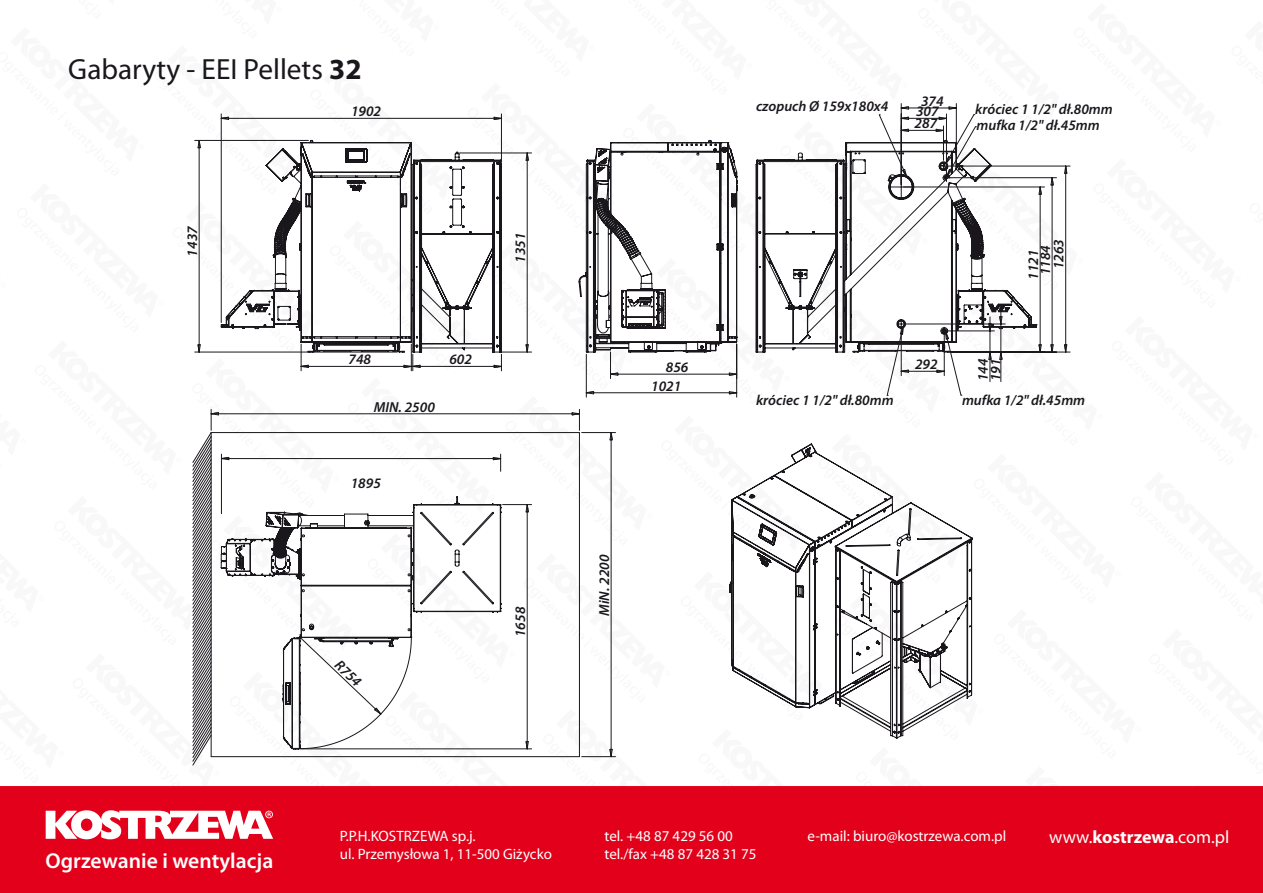
<style>
.page{position:relative;width:1263px;height:893px;background:#fff}
.page>*{position:absolute;margin:0;border:0;box-sizing:border-box;transform-origin:0 0}
.t1{font:29.25px "Myriad Pro";color:#1a171c}
.t2{font:600 21.6px "Myriad Pro";color:#fff}
.t3{font:18px "Myriad Pro";color:#fff}
.t4{font:15px/18px "Myriad Pro";color:#fff}
.t5{font:italic 600 14.55px/10.4px "Myriad Pro";color:#1a171c;text-align:center}
.s1{font-weight:700}
</style>
<div class="page">
<div style="left:0;top:786px;width:1263px;height:107px;background:#e2001a"></div>
<svg style="left:46px;top:810px;width:227px;height:29px"></svg>
<hr style="left:901px;top:104px;width:1px;height:81px;background:#1a171c">
<hr style="left:956px;top:104px;width:1px;height:46px;background:#1a171c">
<hr style="left:195px;top:140px;width:113px;height:1px;background:#1a171c">
<hr style="left:195px;top:352px;width:202px;height:1px;background:#1a171c">
<hr style="left:1000px;top:352px;width:1px;height:30px;background:#1a171c">
<hr style="left:989px;top:352px;width:1px;height:30px;background:#1a171c">
<hr style="left:949px;top:166px;width:121px;height:1px;background:#1a171c">
<hr style="left:951px;top:352px;width:119px;height:1px;background:#1a171c">
<hr style="left:611px;top:433px;width:1px;height:324px;background:#1a171c">
<hr style="left:582px;top:756px;width:33px;height:1px;background:#1a171c">
<svg style="left:220px;top:106px;width:737px;height:355px"></svg>
<svg style="left:197px;top:139px;width:4px;height:214px"></svg>
<svg style="left:220px;top:116px;width:282px;height:253px"></svg>
<svg style="left:525px;top:344px;width:4px;height:9px"></svg>
<svg style="left:525px;top:152px;width:4px;height:9px"></svg>
<svg style="left:609px;top:748px;width:4px;height:10px"></svg>
<svg style="left:609px;top:431px;width:4px;height:10px"></svg>
<svg style="left:220px;top:139px;width:283px;height:214px"></svg>
<svg style="left:578px;top:139px;width:160px;height:240px"></svg>
<svg style="left:192px;top:409px;width:388px;height:357px"></svg>
<svg style="left:755px;top:139px;width:237px;height:214px"></svg>
<svg style="left:878px;top:113px;width:99px;height:283px"></svg>
<svg style="left:988px;top:165px;width:80px;height:195px"></svg>
<svg style="left:729px;top:443px;width:244px;height:296px"></svg>
<h1 class="t1" style="left:68px;top:51px;width:295px">Gabaryty - EEI Pellets <span class="s1">32</span></h1>
<p class="t5" style="left:351px;top:106px;width:32px">1902</p>
<p class="t5" style="left:187px;top:257px;width:32px;rotate:-90deg">1437</p>
<p class="t5" style="left:348px;top:354px;width:24px">748</p>
<p class="t5" style="left:449px;top:354px;width:24px">602</p>
<p class="t5" style="left:374px;top:401px;width:63px">MIN. 2500</p>
<p class="t5" style="left:351px;top:477px;width:32px">1895</p>
<p class="t5" style="left:515px;top:263px;width:32px;rotate:-90deg">1351</p>
<p class="t5" style="left:341px;top:659px;width:32px;rotate:44deg">R754</p>
<p class="t5" style="left:515px;top:637px;width:32px;rotate:-90deg">1658</p>
<p class="t5" style="left:666px;top:362px;width:24px">856</p>
<p class="t5" style="left:651px;top:380px;width:32px">1021</p>
<p class="t5" style="left:599px;top:616px;width:63px;rotate:-90deg">MiN. 2200</p>
<p class="t5" style="left:916px;top:95px;width:29px">374<br>307</p>
<p class="t5" style="left:915px;top:118px;width:24px">287</p>
<p class="t5" style="left:756px;top:101px;width:134px">czopuch Ø 159x180x4</p>
<p class="t5" style="left:975px;top:100px;width:139px;line-height:16.4px;text-align:left">króciec 1 1/2" dł.80mm mufka 1/2" dł.45mm</p>
<p class="t5" style="left:1027px;top:280px;width:36px;line-height:12px;rotate:-90deg">1121<br>1184</p>
<p class="t5" style="left:1053px;top:269px;width:32px;rotate:-90deg">1263</p>
<p class="t5" style="left:915px;top:359px;width:24px">292</p>
<p class="t5" style="left:976px;top:381px;width:24px;line-height:12.5px;text-align:left;rotate:-90deg">144<br>191</p>
<p class="t5" style="left:756px;top:394px;width:139px">króciec 1 1/2" dł.80mm</p>
<p class="t5" style="left:962px;top:394px;width:125px">mufka 1/2" dł.45mm</p>
<h2 class="t2" style="left:46px;top:847px;width:229px">Ogrzewanie i wentylacja</h2>
<p class="t4" style="left:340px;top:826px;width:214px">P.P.H.KOSTRZEWA sp.j.<br>ul. Przemysłowa 1, 11-500 Giżycko</p>
<p class="t4" style="left:604px;top:826px;width:154px">tel. +48 87 429 56 00 tel./fax +48 87 428 31 75</p>
<p class="t4" style="left:807px;top:826px;width:200px">e-mail: biuro@kostrzewa.com.pl</p>
<p class="t3" style="left:1049px;top:826px;width:182px">www.<span class="s1">kostrzewa</span>.com.pl</p>
</div>
